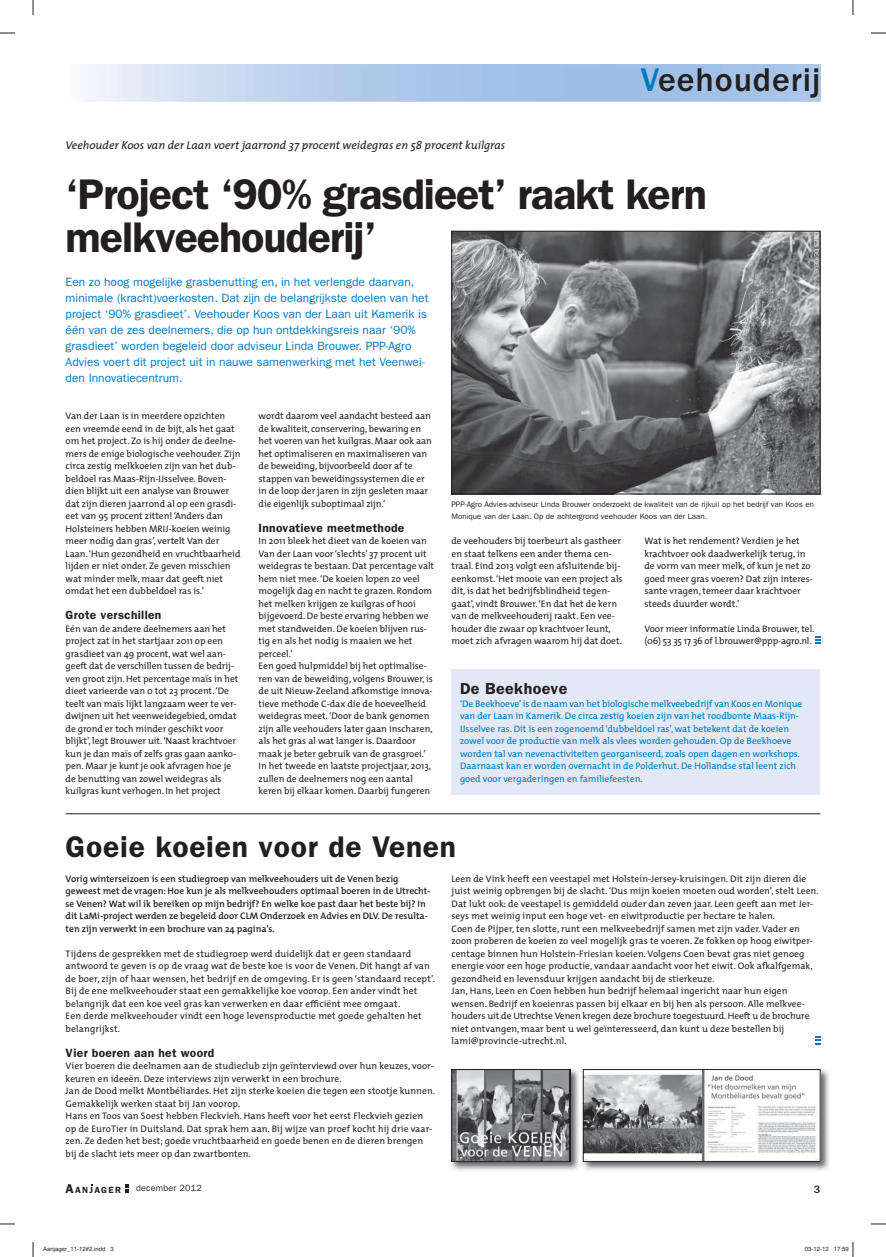
<style>
.page{position:relative;width:886px;height:1257px;background:#fff}
.page>*{position:absolute;margin:0;border:0;box-sizing:border-box;transform-origin:0 0}
.t1{font:600 43px/43px "Franklin Gothic";letter-spacing:-.025em;color:#231f20}
.t2{font:500 34px "Franklin Gothic";letter-spacing:.025em;color:#231f20}
.t3{font:600 30px "Franklin Gothic";letter-spacing:.025em;color:#231f20}
.t4{font:600 16px "Franklin Gothic";letter-spacing:.025em;color:#231f20}
.t5{font:12px/16px "Franklin Gothic";color:#0079c1}
.t6{font:600 12px "Franklin Gothic";letter-spacing:.025em;color:#231f20}
.t7{font:italic 11.5px "The Mix";color:#231f20}
.t8{font:500 11px "Franklin Gothic";color:#231f20}
.t9{font:9.5px/12.5px "The Mix";color:#231f20}
.t10{font:9.5px/12.5px "The Mix";color:#0079c1}
.t11{font:600 9.5px/12.5px "The Mix";color:#231f20}
.t12{font:9px "Franklin Gothic";letter-spacing:.025em;color:#231f20}
.t13{font:600 9px "Franklin Gothic";letter-spacing:.145em;color:#231f20}
.t14{font:8px/12.5px "Franklin Gothic";color:#231f20}
.t15{font:6px "Helvetica";color:#231f20}
.t16{font:6px "Franklin Gothic";letter-spacing:.025em;color:#fff}
.s1{color:#0079c1}
.s2{font-size:12.9px}
</style>
<div class="page">
<svg style="left:125px;top:1184px;width:4px;height:8px"></svg>
<img style="left:451px;top:1069px;width:128px;height:102px">
<img style="left:453px;top:1071px;width:115px;height:88px">
<div style="left:451px;top:1069px;width:119px;height:92px;border:1px solid #231f20"></div>
<hr style="left:66px;top:813px;width:754px;height:1px;background:#231f20">
<svg style="left:815px;top:1036px;width:5px;height:8px"></svg>
<img style="left:453px;top:233px;width:365px;height:259px">
<div style="left:451px;top:231px;width:369px;height:263px;border:1px solid #231f20"></div>
<svg style="left:815px;top:636px;width:5px;height:8px"></svg>
<div style="left:451px;top:669px;width:369px;height:125px;background:#e1e9f6"></div>
<img style="left:582px;top:1069px;width:247px;height:102px">
<img style="left:585px;top:1071px;width:233px;height:88px">
<div style="left:583px;top:1069px;width:237px;height:92px;border:1px solid #231f20"></div>
<svg style="left:0;top:32px;width:15px;height:2px"></svg>
<svg style="left:871px;top:32px;width:14px;height:2px"></svg>
<svg style="left:0;top:1223px;width:15px;height:1px"></svg>
<svg style="left:871px;top:1223px;width:14px;height:1px"></svg>
<svg style="left:32px;top:0;width:2px;height:15px"></svg>
<svg style="left:32px;top:1242px;width:2px;height:15px"></svg>
<svg style="left:852px;top:0;width:1px;height:15px"></svg>
<svg style="left:852px;top:1242px;width:1px;height:15px"></svg>
<p class="t7" style="left:66px;top:141px;width:441px">Veehouder Koos van der Laan voert jaarrond 37 procent weidegras en 58 procent kuilgras</p>
<h2 class="t2" style="left:640px;top:68px;width:181px"><span class="s1">V</span>eehouderij</h2>
<h1 class="t1" style="left:66px;top:176px;width:642px">‘Project ‘90% grasdieet’ raakt kern melkveehouderij’</h1>
<p class="t5" style="left:66px;top:275px;width:364px">Een zo hoog mogelijke grasbenutting en, in het verlengde daarvan, minimale (kracht)voerkosten. Dat zijn de belangrijkste doelen van het project ‘90% grasdieet’. Veehouder Koos van der Laan uit Kamerik is één van de zes deelnemers, die op hun ontdekkingsreis naar ‘90% grasdieet’ worden begeleid door adviseur Linda Brouwer. PPP-Agro Advies voert dit project uit in nauwe samenwerking met het Veenwei&shy;den Innovatiecentrum.</p>
<p class="t16" style="left:818px;top:232px;width:43px;rotate:90deg">CEES DE GEUS</p>
<p class="t9" style="left:66px;top:410px;width:176px">Van der Laan is in meerdere opzichten een vreemde eend in de bijt, als het gaat om het project. Zo is hij onder de deelne&shy;mers de enige biologische veehouder. Zijn circa zestig melkkoeien zijn van het dub&shy;beldoel ras Maas-Rijn-IJsselvee. Boven&shy;dien blijkt uit een analyse van Brouwer dat zijn dieren jaarrond al op een grasdi&shy;eet van 95 procent zitten! ‘Anders dan Holsteiners hebben MRIJ-koeien weinig meer nodig dan gras’, vertelt Van der Laan. ‘Hun gezondheid en vruchtbaarheid lijden er niet onder. Ze geven misschien wat minder melk, maar dat geeft niet omdat het een dubbeldoel ras is.’</p>
<p class="t6" style="left:66px;top:611px;width:97px">Grote verschillen</p>
<p class="t9" style="left:66px;top:623px;width:174px">Eén van de andere deelnemers aan het project zat in het startjaar 2011 op een grasdieet van 49 procent, wat wel aan&shy;geeft dat de verschillen tussen de bedrij&shy;ven groot zijn. Het percentage maïs in het dieet varieerde van 0 tot 23 procent. ‘De teelt van maïs lijkt langzaam weer te ver&shy;dwijnen uit het veenweidegebied, omdat de grond er toch minder geschikt voor blijkt’, legt Brouwer uit. ‘Naast krachtvoer kun je dan maïs of zelfs gras gaan aanko&shy;pen. Maar je kunt je ook afvragen hoe je de benutting van zowel weidegras als kuilgras kunt verhogen. In het project</p>
<p class="t9" style="left:258px;top:410px;width:175px">wordt daarom veel aandacht besteed aan de kwaliteit, conservering, bewaring en het voeren van het kuilgras. Maar ook aan het optimaliseren en maximaliseren van de beweiding, bijvoorbeeld door af te stappen van beweidingssystemen die er in de loop der jaren in zijn gesleten maar die eigenlijk suboptimaal zijn.’</p>
<p class="t6" style="left:258px;top:523px;width:147px">Innovatieve meetmethode</p>
<p class="t9" style="left:258px;top:535px;width:177px">In 2011 bleek het dieet van de koeien van Van der Laan voor ‘slechts’ 37 procent uit weidegras te bestaan. Dat percentage valt hem niet mee. ‘De koeien lopen zo veel mogelijk dag en nacht te grazen. Rondom het melken krijgen ze kuilgras of hooi bijgevoerd. De beste ervaring hebben we met standweiden. De koeien blijven rus&shy;tig en als het nodig is maaien we het perceel.’<br>Een goed hulpmiddel bij het optimalise&shy;ren van de beweiding, volgens Brouwer, is de uit Nieuw-Zeeland afkomstige innova&shy;tieve methode C-dax die de hoeveelheid weidegras meet. ‘Door de bank genomen zijn alle veehouders later gaan inscharen, als het gras al wat langer is. Daardoor maak je beter gebruik van de grasgroei.’ In het tweede en laatste projectjaar, 2013, zullen de deelnemers nog een aantal keren bij elkaar komen. Daarbij fungeren</p>
<p class="t14" style="left:451px;top:498px;width:364px">PPP-Agro Advies-adviseur Linda Brouwer onderzoekt de kwaliteit van de rijkuil op het bedrijf van Koos en<br>Monique van der Laan. Op de achtergrond veehouder Koos van der Laan.</p>
<p class="t9" style="left:451px;top:535px;width:172px">de veehouders bij toerbeurt als gastheer en staat telkens een ander thema cen&shy;traal. Eind 2013 volgt een afsluitende bij&shy;eenkomst. ‘Het mooie van een project als dit, is dat het bedrijfsblindheid tegen&shy;gaat’, vindt Brouwer. ‘En dat het de kern van de melkveehouderij raakt. Een vee&shy;houder die zwaar op krachtvoer leunt, moet zich afvragen waarom hij dat doet.</p>
<p class="t9" style="left:644px;top:535px;width:170px">Wat is het rendement? Verdien je het krachtvoer ook daadwerkelijk terug, in de vorm van meer melk, of kun je net zo goed meer gras voeren? Dat zijn interes&shy;sante vragen, temeer daar krachtvoer steeds duurder wordt.’</p>
<p class="t9" style="left:644px;top:623px;width:171px">Voor meer informatie Linda Brouwer, tel. (06) 53 35 17 36 of l.brouwer@ppp-agro.nl.</p>
<h3 class="t4" style="left:460px;top:683px;width:109px">De Beekhoeve</h3>
<p class="t10" style="left:460px;top:698px;width:344px">‘De Beekhoeve’ is de naam van het biologische melkveebedrijf van Koos en Monique van der Laan in Kamerik. De circa zestig koeien zijn van het roodbonte Maas-Rijn-IJsselvee ras. Dit is een zogenoemd ‘dubbeldoel ras’, wat betekent dat de koeien zowel voor de productie van melk als vlees worden gehouden. Op de Beekhoeve worden tal van nevenactiviteiten georganiseerd, zoals open dagen en workshops.<br>Daarnaast kan er worden overnacht in de Polderhut. De Hollandse stal leent zich goed voor vergaderingen en familiefeesten.</p>
<h3 class="t3" style="left:66px;top:835px;width:392px">Goeie koeien voor de Venen</h3>
<p class="t11" style="left:66px;top:873px;width:366px">Vorig winterseizoen is een studiegroep van melkveehouders uit de Venen bezig geweest met de vragen: Hoe kun je als melkveehouders optimaal boeren in de Utrecht&shy;se Venen? Wat wil ik bereiken op mijn bedrijf? En welke koe past daar het beste bij? In dit LaMi-project werden ze begeleid door CLM Onderzoek en Advies en DLV. De resulta&shy;ten zijn verwerkt in een brochure van 24 pagina’s.</p>
<p class="t9" style="left:66px;top:948px;width:370px">Tijdens de gesprekken met de studiegroep werd duidelijk dat er geen standaard antwoord te geven is op de vraag wat de beste koe is voor de Venen. Dit hangt af van de boer, zijn of haar wensen, het bedrijf en de omgeving. Er is geen ‘standaard recept’.<br>Bij de ene melkveehouder staat een gemakkelijke koe voorop. Een ander vindt het belangrijk dat een koe veel gras kan verwerken en daar efficiënt mee omgaat.<br>Een derde melkveehouder vindt een hoge levensproductie met goede gehalten het belangrijkst.</p>
<p class="t6" style="left:66px;top:1048px;width:150px">Vier boeren aan het woord</p>
<p class="t9" style="left:66px;top:1060px;width:371px">Vier boeren die deelnamen aan de studieclub zijn geïnterviewd over hun keuzes, voor&shy;keuren en ideeën. Deze interviews zijn verwerkt in een brochure.<br>Jan de Dood melkt Montbéliardes. Het zijn sterke koeien die tegen een stootje kunnen.<br>Gemakkelijk werken staat bij Jan voorop.<br>Hans en Toos van Soest hebben Fleckvieh. Hans heeft voor het eerst Fleckvieh gezien op de EuroTier in Duitsland. Dat sprak hem aan. Bij wijze van proef kocht hij drie vaar&shy;zen. Ze deden het best; goede vruchtbaarheid en goede benen en de dieren brengen bij de slacht iets meer op dan zwartbonten.</p>
<p class="t9" style="left:451px;top:873px;width:368px">Leen de Vink heeft een veestapel met Holstein-Jersey-kruisingen. Dit zijn dieren die juist weinig opbrengen bij de slacht. ‘Dus mijn koeien moeten oud worden’, stelt Leen.<br>Dat lukt ook: de veestapel is gemiddeld ouder dan zeven jaar. Leen geeft aan met Jer&shy;seys met weinig input een hoge vet- en eiwitproductie per hectare te halen.<br>Coen de Pijper, ten slotte, runt een melkveebedrijf samen met zijn vader. Vader en zoon proberen de koeien zo veel mogelijk gras te voeren. Ze fokken op hoog eiwitper&shy;centage binnen hun Holstein-Friesian koeien. Volgens Coen bevat gras niet genoeg energie voor een hoge productie, vandaar aandacht voor het eiwit. Ook afkalfgemak, gezondheid en levensduur krijgen aandacht bij de stierkeuze.<br>Jan, Hans, Leen en Coen hebben hun bedrijf helemaal ingericht naar hun eigen wensen. Bedrijf en koeienras passen bij elkaar en bij hen als persoon. Alle melkvee&shy;houders uit de Utrechtse Venen kregen deze brochure toegestuurd. Heeft u de brochure niet ontvangen, maar bent u wel geïnteresseerd, dan kunt u deze bestellen bij lami@provincie-utrecht.nl.</p>
<p class="t13" style="left:66px;top:1184px;width:57px"><span class="s2">A</span>ANJAGER</p>
<p class="t12" style="left:136px;top:1184px;width:67px">december 2012</p>
<p class="t8" style="left:813px;top:1185px;width:8px">3</p>
<p class="t15" style="left:43px;top:1246px;width:72px">Aanjager_11-12#2.indd 3</p>
<p class="t15" style="left:804px;top:1246px;width:46px">03-12-12 17:59</p>
</div>
